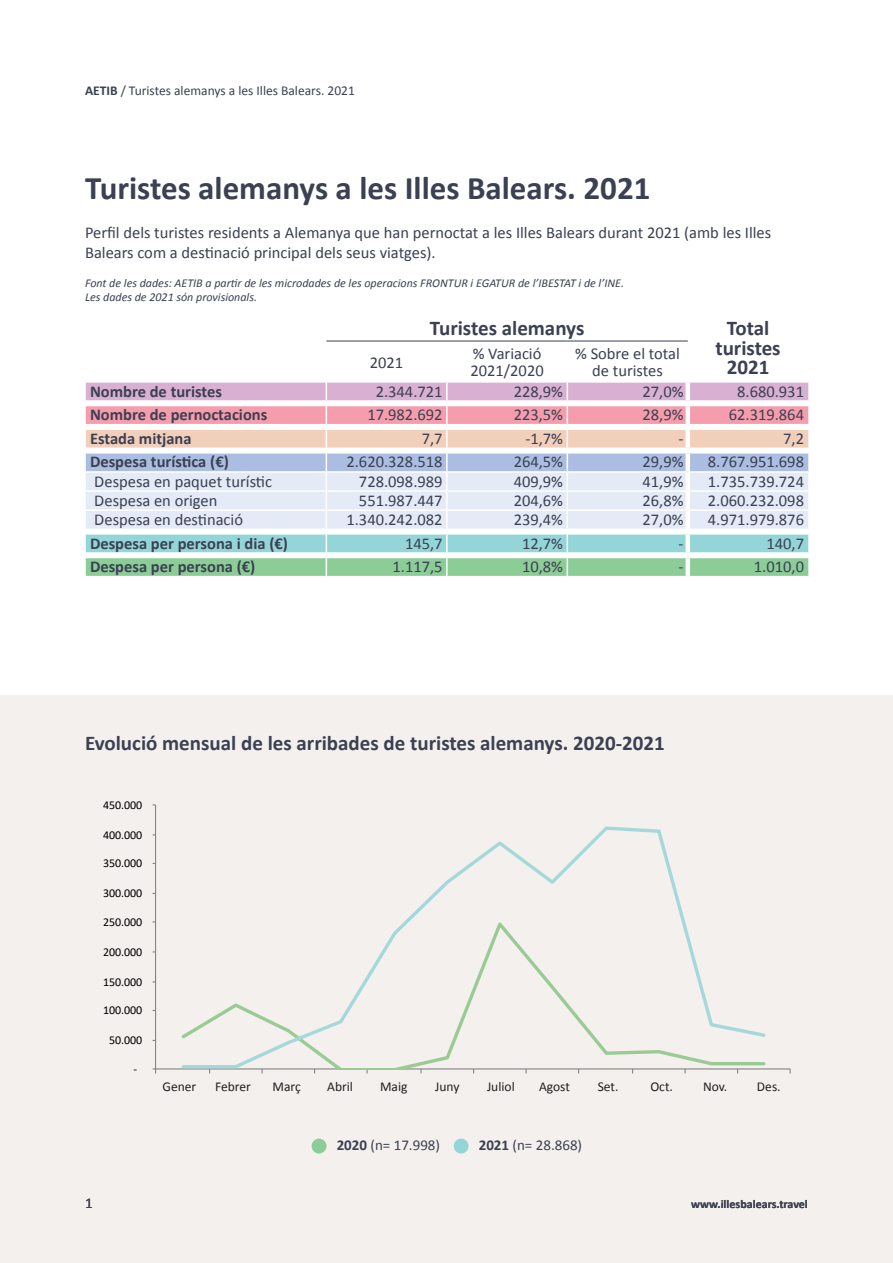
<style>
.page{position:relative;width:893px;height:1263px;background:#fff}
.page>*{position:absolute;margin:0;border:0;box-sizing:border-box;transform-origin:0 0}
.tit{font:700 33px "Calibri";color:#3b4052}
.tit_grafico{font:700 21px "Calibri";color:#3b4052}
.txt{font:700 21px "Calibri";color:#3b4052}
.txt-2{font:16.5px/16.5px "Calibri";color:#3b4052}
.txt-3{font:700 16.5px "Calibri";color:#3b4052}
.Font{font:15px "Calibri";color:#3b4052}
.Font-2{font:13.5px "Calibri";letter-spacing:-.005em;color:#000}
.t1{font:13.5px "Calibri";color:#3b4052}
.Font-3{font:13.5px "Calibri";color:#231f20}
.fuente{font:italic 12px "Calibri";color:#3b4052}
.t2{font:12px "Calibri";letter-spacing:-.005em;color:#000}
.t3{font:700 12px "Calibri";color:#3b4052}
.s1{font-weight:700}
.s2{color:#231f20}
</style>
<div class="page">
<div style="left:0;top:695px;width:893px;height:568px;background:#f4f0ed"></div>
<hr style="left:326px;top:341px;width:121px;height:1px;background:#3b4052">
<hr style="left:447px;top:341px;width:120px;height:1px;background:#3b4052">
<hr style="left:567px;top:341px;width:121px;height:1px;background:#3b4052">
<svg style="left:85px;top:382px;width:723px;height:195px"></svg>
<div style="left:312px;top:1139px;width:14px;height:14px;background:#8ccc97;border-radius:50%"></div>
<div style="left:454px;top:1139px;width:15px;height:14px;background:#94d5d7;border-radius:50%"></div>
<hr style="left:155px;top:805px;width:1px;height:264px;background:#868686">
<hr style="left:156px;top:1068px;width:634px;height:1px;background:#868686">
<svg style="left:180px;top:826px;width:588px;height:244px"></svg>
<p class="t1" style="left:85px;top:82px;width:271px"><span class="s1">AETIB</span> / Turistes alemanys a les Illes Balears. 2021</p>
<p class="tit" style="left:85px;top:167px;width:567px">Turistes alemanys a les Illes Balears. 2021</p>
<p class="txt-2" style="left:85px;top:223px;width:688px;line-height:19.8px">Perfil dels turistes residents a Alemanya que han pernoctat a les Illes Balears durant 2021 (amb les Illes<br>Balears com a destinació principal dels seus viatges).</p>
<p class="fuente" style="left:85px;top:275px;width:540px">Font de les dades: AETIB a partir de les microdades de les operacions FRONTUR i EGATUR de l’IBESTAT i de l’INE.</p>
<p class="fuente" style="left:85px;top:289px;width:173px">Les dades de 2021 són provisionals.</p>
<p class="txt" style="left:430px;top:315px;width:156px">Turistes alemanys</p>
<p class="txt" style="left:727px;top:315px;width:44px">Total</p>
<p class="txt" style="left:715px;top:334px;width:67px">turistes</p>
<p class="txt" style="left:727px;top:354px;width:44px">2021</p>
<p class="txt-2" style="left:370px;top:354px;width:35px">2021</p>
<p class="txt-2" style="left:470px;top:346px;width:75px">% Variació<br>2021/2020</p>
<p class="txt-2" style="left:575px;top:346px;width:106px;text-align:center">% Sobre el total de turistes</p>
<p class="txt-3" style="left:90px;top:380px;width:133px">Nombre de turistes</p>
<p class="txt-2" style="left:376px;top:383px;width:68px">2.344.721</p>
<p class="txt-2" style="left:514px;top:383px;width:51px">228,9%</p>
<p class="txt-2" style="left:643px;top:383px;width:43px">27,0%</p>
<p class="txt-2" style="left:737px;top:383px;width:68px">8.680.931</p>
<p class="txt-3" style="left:90px;top:404px;width:179px">Nombre de pernoctacions</p>
<p class="txt-2" style="left:367px;top:406px;width:77px">17.982.692</p>
<p class="txt-2" style="left:514px;top:406px;width:51px">223,5%</p>
<p class="txt-2" style="left:643px;top:406px;width:43px">28,9%</p>
<p class="txt-2" style="left:729px;top:406px;width:77px">62.319.864</p>
<p class="txt-3" style="left:90px;top:428px;width:103px">Estada mitjana</p>
<p class="txt-2" style="left:422px;top:430px;width:22px">7,7</p>
<p class="txt-2" style="left:525px;top:430px;width:39px">-1,7%</p>
<p class="txt-2" style="left:678px;top:430px;width:7px">-</p>
<p class="txt-2" style="left:783px;top:430px;width:22px">7,2</p>
<p class="txt-3" style="left:90px;top:451px;width:140px">Despesa turística (€)</p>
<p class="txt-2" style="left:346px;top:454px;width:98px">2.620.328.518</p>
<p class="txt-2" style="left:514px;top:454px;width:51px">264,5%</p>
<p class="txt-2" style="left:643px;top:454px;width:43px">29,9%</p>
<p class="txt-2" style="left:708px;top:454px;width:98px">8.767.951.698</p>
<p class="txt-2" style="left:94px;top:473px;width:179px">Despesa en paquet turístic</p>
<p class="txt-2" style="left:359px;top:473px;width:85px">728.098.989</p>
<p class="txt-2" style="left:514px;top:473px;width:51px">409,9%</p>
<p class="txt-2" style="left:643px;top:473px;width:43px">41,9%</p>
<p class="txt-2" style="left:708px;top:473px;width:98px">1.735.739.724</p>
<p class="txt-2" style="left:94px;top:492px;width:125px">Despesa en origen</p>
<p class="txt-2" style="left:359px;top:492px;width:85px">551.987.447</p>
<p class="txt-2" style="left:514px;top:492px;width:51px">204,6%</p>
<p class="txt-2" style="left:643px;top:492px;width:43px">26,8%</p>
<p class="txt-2" style="left:708px;top:492px;width:98px">2.060.232.098</p>
<p class="txt-2" style="left:94px;top:511px;width:150px">Despesa en destinació</p>
<p class="txt-2" style="left:346px;top:511px;width:98px">1.340.242.082</p>
<p class="txt-2" style="left:514px;top:511px;width:51px">239,4%</p>
<p class="txt-2" style="left:643px;top:511px;width:43px">27,0%</p>
<p class="txt-2" style="left:708px;top:511px;width:98px">4.971.979.876</p>
<p class="txt-3" style="left:90px;top:532px;width:199px">Despesa per persona i dia (€)</p>
<p class="txt-2" style="left:405px;top:535px;width:39px">145,7</p>
<p class="txt-2" style="left:522px;top:535px;width:43px">12,7%</p>
<p class="txt-2" style="left:678px;top:535px;width:7px">-</p>
<p class="txt-2" style="left:766px;top:535px;width:39px">140,7</p>
<p class="txt-3" style="left:90px;top:556px;width:167px">Despesa per persona (€)</p>
<p class="txt-2" style="left:392px;top:558px;width:52px">1.117,5</p>
<p class="txt-2" style="left:522px;top:558px;width:43px">10,8%</p>
<p class="txt-2" style="left:678px;top:558px;width:7px">-</p>
<p class="txt-2" style="left:754px;top:558px;width:52px">1.010,0</p>
<p class="tit_grafico" style="left:85px;top:730px;width:581px">Evolució mensual de les arribades de turistes alemanys. 2020-2021</p>
<p class="t2" style="left:103px;top:796px;width:41px">450.000</p>
<p class="t2" style="left:103px;top:826px;width:41px">400.000</p>
<p class="t2" style="left:103px;top:855px;width:41px">350.000</p>
<p class="t2" style="left:103px;top:885px;width:41px">300.000</p>
<p class="t2" style="left:103px;top:913px;width:41px">250.000</p>
<p class="t2" style="left:103px;top:943px;width:41px">200.000</p>
<p class="t2" style="left:103px;top:973px;width:41px">150.000</p>
<p class="t2" style="left:103px;top:1002px;width:41px">100.000</p>
<p class="t2" style="left:109px;top:1032px;width:35px">50.000</p>
<p class="t2" style="left:133px;top:1060px;width:5px">-</p>
<p class="Font-3" style="left:163px;top:1078px;width:35px">Gener</p>
<p class="Font-3" style="left:215px;top:1078px;width:37px">Febrer</p>
<p class="Font-3" style="left:272px;top:1078px;width:30px">Març</p>
<p class="Font-2" style="left:486px;top:1077px;width:30px">Juliol<span class="s2">l</span></p>
<p class="Font-3" style="left:539px;top:1078px;width:28px">Agos</p>
<p class="Font-3" style="left:598px;top:1078px;width:22px">Set.</p>
<p class="Font-3" style="left:650px;top:1078px;width:24px">Oct.</p>
<p class="Font-3" style="left:703px;top:1078px;width:26px">Nov.</p>
<p class="Font-3" style="left:757px;top:1078px;width:25px">Des.</p>
<p class="Font-2" style="left:166px;top:1077px;width:35px">Gener</p>
<p class="Font-2" style="left:217px;top:1077px;width:38px">Febrer</p>
<p class="Font-2" style="left:274px;top:1077px;width:30px">Març</p>
<p class="Font-2" style="left:328px;top:1077px;width:27px">Abril</p>
<p class="Font-2" style="left:380px;top:1077px;width:29px">Maig</p>
<p class="Font-2" style="left:435px;top:1077px;width:26px">Juny</p>
<p class="Font-2" style="left:537px;top:1077px;width:33px">Agost</p>
<p class="Font-2" style="left:595px;top:1077px;width:23px">Set.</p>
<p class="Font-2" style="left:647px;top:1077px;width:24px">Oct.</p>
<p class="Font-2" style="left:699px;top:1077px;width:27px">Nov.</p>
<p class="Font-2" style="left:752px;top:1077px;width:26px">Des.</p>
<p class="Font" style="left:337px;top:1136px;width:105px"><span class="s1">2020</span> (n= 17.998)</p>
<p class="Font" style="left:479px;top:1136px;width:105px"><span class="s1">2021</span> (n= 28.868)</p>
<p class="Font" style="left:85px;top:1193px;width:9px">1</p>
<p class="t3" style="left:691px;top:1196px;width:118px">www.illesbalears.travel</p>
</div>
